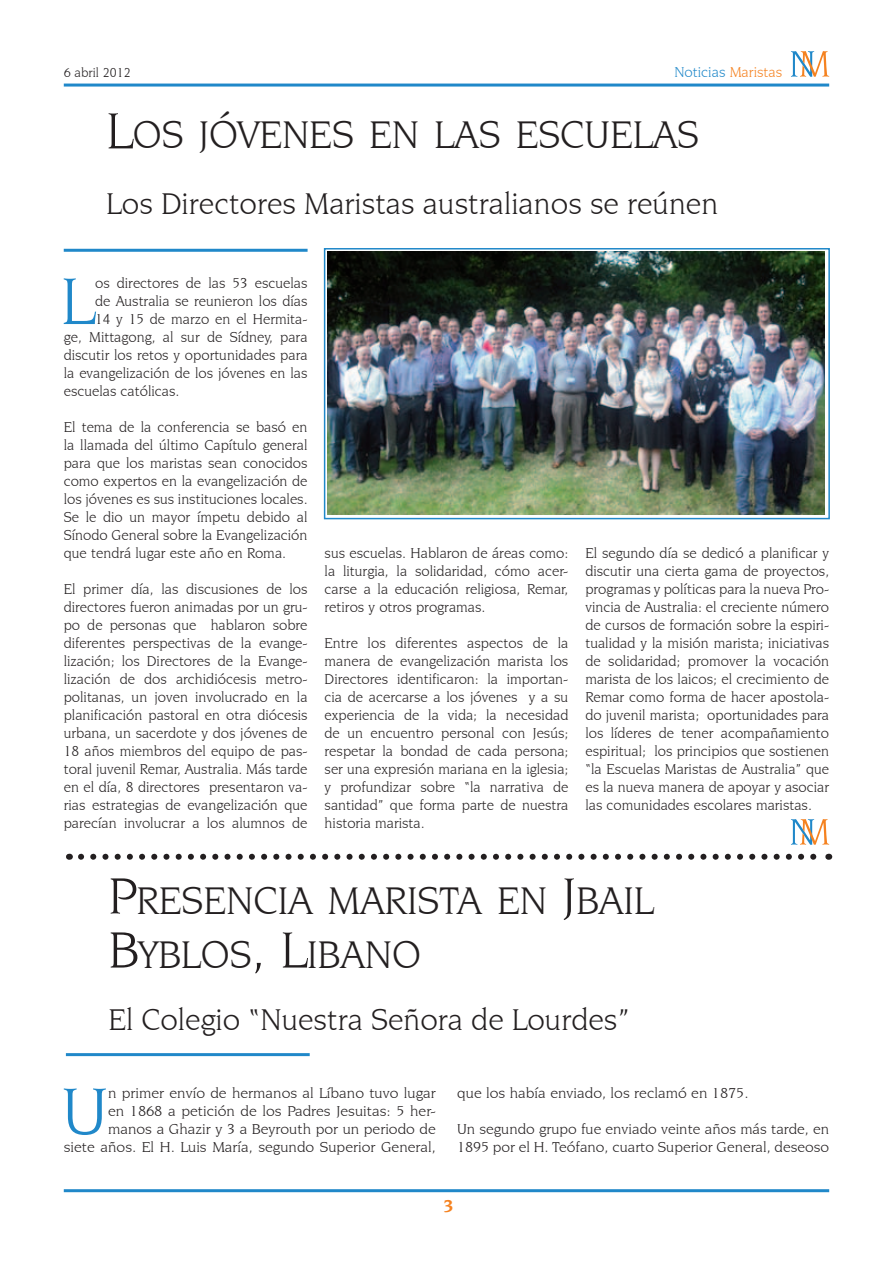
<style>
.page{position:relative;width:893px;height:1263px;background:#fff}
.page>*{position:absolute;margin:0;border:0;box-sizing:border-box;transform-origin:0 0}
.t1{font:70.2px "Novarese IT Cby BT";color:#2088c9;scale:1.05 1}
.t2{font:70.2px "Novarese IT Cby BT";color:#2088c9}
.t3{font:40.5px/54px "Novarese IT Cby BT";color:#231f20}
.t4{font:31.5px "Novarese IT Cby BT";color:#231f20}
.t5{font:700 18px "Novarese IT Cby BT";color:#f58220}
.t6{font:15px/18px "Novarese IT Cby BT";color:#231f20;text-align:justify}
.t7{font:15px/18px "Novarese IT Cby BT";color:#231f20;text-align:right;scale:1.05 1}
.t8{font:15px/18px "Novarese IT Cby BT";color:#231f20;scale:1.04 1}
.t9{font:15px "Novarese IT Cby BT";color:#2088c9}
.t10{font:13.5px "Novarese IT Cby BT";color:#231f20}
.s1{color:#f58220}
.s2{font-size:54px}
</style>
<div class="page">
<hr style="left:64px;top:1189px;width:765px;height:3px;background:#2088c9">
<hr style="left:64px;top:84px;width:765px;height:3px;background:#2088c9">
<svg style="left:791px;top:51px;width:38px;height:26px"></svg>
<hr style="left:66px;top:1053px;width:244px;height:3px;background:#2088c9">
<hr style="left:64px;top:249px;width:244px;height:3px;background:#2088c9">
<svg style="left:791px;top:819px;width:38px;height:26px"></svg>
<img style="left:328px;top:252px;width:497px;height:262px">
<div style="left:324px;top:248px;width:506px;height:271px;border:2px solid #2088c9"></div>
<svg style="left:81px;top:854px;width:736px;height:6px"></svg>
<p class="t10" style="left:64px;top:64px;width:68px">6 abril 2012</p>
<p class="t9" style="left:674px;top:63px;width:110px">Noticias <span class="s1">Maristas</span></p>
<h2 class="t3" style="left:106px;top:108px;width:594px"><span class="s2">L</span>OS JÓVENES EN LAS ESCUELAS</h2>
<h3 class="t4" style="left:106px;top:185px;width:613px">Los Directores Maristas australianos se reúnen</h3>
<h1 class="t2" style="left:61px;top:259px;width:36px">L</h1>
<p class="t6" style="left:95px;top:274px;width:214px">os directores de las 53 escuelas</p>
<p class="t6" style="left:95px;top:292px;width:214px">de Australia se reunieron los días</p>
<p class="t6" style="left:95px;top:310px;width:214px">14 y 15 de marzo en el Hermita-</p>
<p class="t6" style="left:64px;top:328px;width:245px">ge, Mittagong, al sur de Sídney, para</p>
<p class="t6" style="left:64px;top:346px;width:245px">discutir los retos y oportunidades para</p>
<p class="t6" style="left:64px;top:364px;width:245px">la evangelización de los jóvenes en las</p>
<p class="t6" style="left:64px;top:382px;width:117px">escuelas católicas.</p>
<p class="t6" style="left:64px;top:418px;width:245px">El tema de la conferencia se basó en la llamada del último Capítulo general para que los maristas sean conocidos como expertos en la evangelización de los jóvenes es sus instituciones locales.<br>Se le dio un mayor ímpetu debido al Sínodo General sobre la Evangelización que tendrá lugar este año en Roma.</p>
<p class="t6" style="left:64px;top:580px;width:245px">El primer día, las discusiones de los directores fueron animadas por un gru&shy;po de personas que hablaron sobre diferentes perspectivas de la evange&shy;lización; los Directores de la Evange&shy;lización de dos archidiócesis metro&shy;politanas, un joven involucrado en la planificación pastoral en otra diócesis urbana, un sacerdote y dos jóvenes de 18 años miembros del equipo de pas&shy;toral juvenil Remar, Australia. Más tarde en el día, 8 directores presentaron va&shy;rias estrategias de evangelización que parecían involucrar a los alumnos de</p>
<p class="t6" style="left:325px;top:544px;width:245px">sus escuelas. Hablaron de áreas como: la liturgia, la solidaridad, cómo acer&shy;carse a la educación religiosa, Remar, retiros y otros programas.</p>
<p class="t6" style="left:325px;top:634px;width:245px">Entre los diferentes aspectos de la manera de evangelización marista los Directores identificaron: la importan&shy;cia de acercarse a los jóvenes y a su experiencia de la vida; la necesidad de un encuentro personal con Jesús; respetar la bondad de cada persona; ser una expresión mariana en la iglesia; y profundizar sobre “la narrativa de santidad” que forma parte de nuestra historia marista.</p>
<p class="t6" style="left:585px;top:544px;width:245px">El segundo día se dedicó a planificar y discutir una cierta gama de proyectos, programas y políticas para la nueva Pro&shy;vincia de Australia: el creciente número de cursos de formación sobre la espiri&shy;tualidad y la misión marista; iniciativas de solidaridad; promover la vocación marista de los laicos; el crecimiento de Remar como forma de hacer apostola&shy;do juvenil marista; oportunidades para los líderes de tener acompañamiento espiritual; los principios que sostienen “la Escuelas Maristas de Australia” que es la nueva manera de apoyar y asociar las comunidades escolares maristas.</p>
<h2 class="t3" style="left:108px;top:873px;width:547px"><span class="s2">P</span>RESENCIA MARISTA EN <span class="s2">J</span>BAIL<br><span class="s2">B</span>YBLOS<span class="s2">, L</span>IBANO</h2>
<h3 class="t4" style="left:108px;top:1001px;width:523px">El Colegio “Nuestra Señora de Lourdes”</h3>
<p class="t7" style="left:64px;top:1084px;width:356px">n primer envío de hermanos al Líbano tuvo lugar<br>en 1868 a petición de los Padres Jesuitas: 5 her&shy;manos a Ghazir y 3 a Beyrouth por un periodo de<br>siete años. El H. Luis María, segundo Superior General,</p>
<p class="t7" style="left:457px;top:1084px;width:279px">que los había enviado, los reclamó en 1875.</p>
<h1 class="t1" style="left:62px;top:1069px;width:46px">U</h1>
<p class="t8" style="left:457px;top:1120px;width:359px">Un segundo grupo fue enviado veinte años más tarde, en<br>1895 por el H. Teófano, cuarto Superior General, deseoso</p>
<p class="t5" style="left:443px;top:1195px;width:12px">3</p>
</div>
